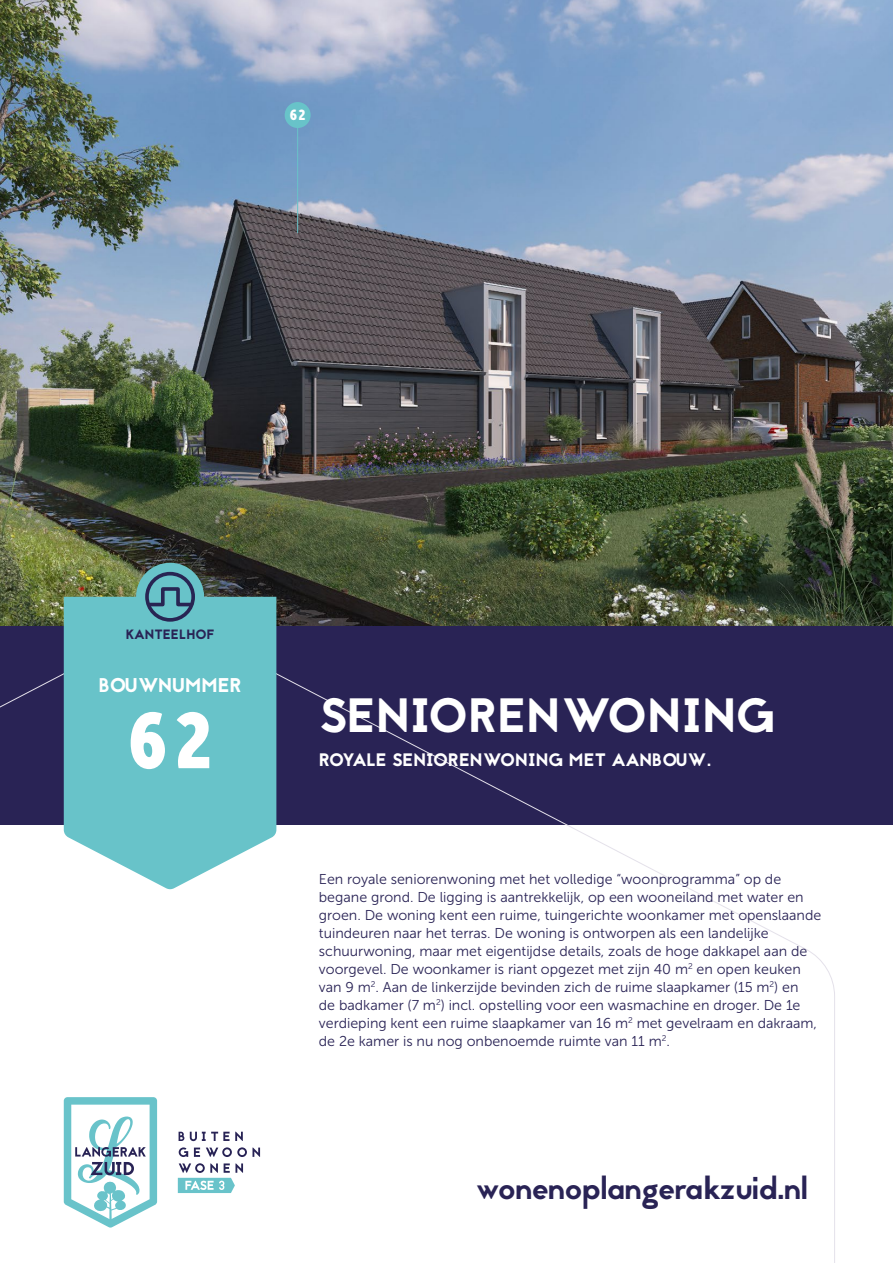
<style>
.page{position:relative;width:893px;height:1263px;background:#fff}
.page>*{position:absolute;margin:0;border:0;box-sizing:border-box;transform-origin:0 0}
.t1{font:77.4px "Museo Sans Cond 900";color:#fff}
.t2{font:48px "Jaapokki";letter-spacing:.01em;color:#fff}
.t3{font:31.5px "Jaapokkienchance";color:#292355}
.t4{font:19.8px "Jaapokki";letter-spacing:.01em;color:#fff}
.t5{font:18px "Jaapokki";letter-spacing:.01em;color:#fff}
.t6{font:14.4px "Museo Sans Cond 900";color:#fff}
.t7{font:14.25px/18px "Museo Sans 300";color:#292355}
.t8{font:13.5px "Jaapokki";letter-spacing:.01em;color:#292355}
</style>
<div class="page">
<div style="left:0;top:625px;width:893px;height:200px;background:#292355"></div>
<svg style="left:0;top:625px;width:835px;height:638px"></svg>
<img style="left:0;top:0;width:893px;height:625px">
<svg style="left:64px;top:597px;width:212px;height:292px;background:#76c8ce"></svg>
<svg style="left:64px;top:1097px;width:93px;height:130px"></svg>
<svg style="left:179px;top:1132px;width:5px;height:9px"></svg>
<svg style="left:190px;top:1132px;width:53px;height:9px"></svg>
<svg style="left:179px;top:1147px;width:9px;height:10px"></svg>
<svg style="left:194px;top:1147px;width:6px;height:10px"></svg>
<svg style="left:206px;top:1147px;width:54px;height:10px"></svg>
<svg style="left:178px;top:1163px;width:65px;height:30px"></svg>
<hr style="left:297px;top:115px;width:1px;height:118px;background:#68c3c9">
<div style="left:285px;top:102px;width:26px;height:26px;background:#68c3c9;border-radius:50%"></div>
<div style="left:136px;top:563px;width:68px;height:68px;background:#68c3c9;border-radius:50%"></div>
<div style="left:145px;top:572px;width:50px;height:50px;border:4px solid #282553;border-radius:50%"></div>
<svg style="left:145px;top:585px;width:50px;height:23px"></svg>
<p class="t6" style="left:290px;top:107px;width:17px">62</p>
<p class="t8" style="left:126px;top:625px;width:90px">KANTEELHOF</p>
<h3 class="t4" style="left:99px;top:671px;width:144px">BOUWNUMMER</h3>
<h1 class="t1" style="left:128px;top:697px;width:86px">62</h1>
<h2 class="t2" style="left:319px;top:682px;width:458px">SENIORENWONING</h2>
<p class="t5" style="left:319px;top:747px;width:393px">ROYALE SENIORENWONING MET AANBOUW.</p>
<p class="t7" style="left:319px;top:870px;width:504px">Een royale seniorenwoning met het volledige “woonprogramma” op de begane grond. De ligging is aantrekkelijk, op een wooneiland met water en groen. De woning kent een ruime, tuingerichte woonkamer met openslaande tuindeuren naar het terras. De woning is ontworpen als een landelijke schuurwoning, maar met eigentijdse details, zoals de hoge dakkapel aan de voorgevel. De woonkamer is riant opgezet met zijn 40 m<sup>2</sup> en open keuken van 9 m<sup>2</sup>. Aan de linkerzijde bevinden zich de ruime slaapkamer (15 m<sup>2</sup>) en<br>de badkamer (7 m<sup>2</sup>) incl. opstelling voor een wasmachine en droger. De 1e verdieping kent een ruime slaapkamer van 16 m<sup>2</sup> met gevelraam en dakraam, de 2e kamer is nu nog onbenoemde ruimte van 11 m<sup>2</sup>.</p>
<h3 class="t3" style="left:476px;top:1166px;width:333px">wonenoplangerakzuid.nl</h3>
</div>
